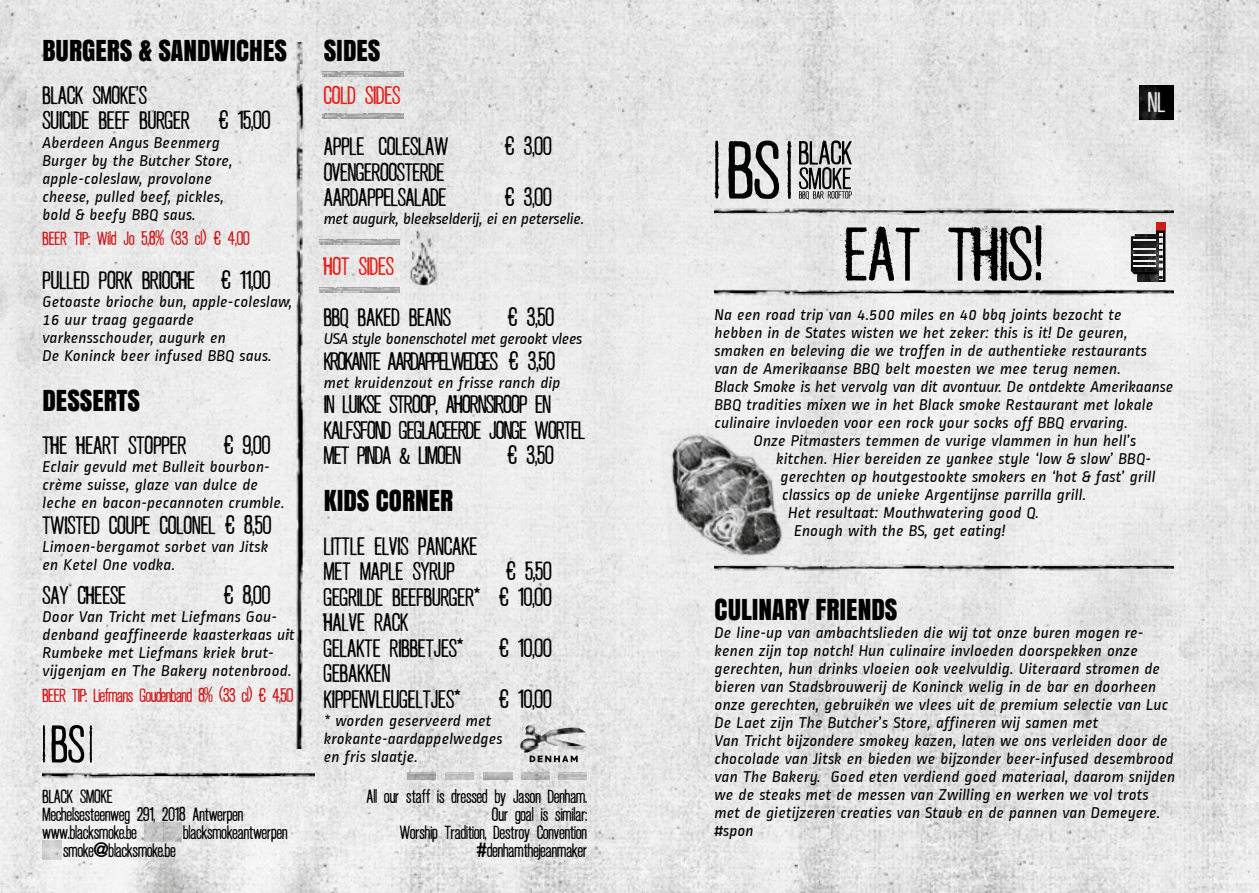
<style>
.page{position:relative;width:1259px;height:893px;background:#fff}
.page>*{position:absolute;margin:0;border:0;box-sizing:border-box;transform-origin:0 0}
.t1{font:72px "Fresco Stamp";color:#000}
.t2{font:27px "Anton";color:#000}
.t3{font:27px "Fresco Stamp";color:#fff}
.t4{font:24px/25.5px "Fresco Stamp";color:#000}
.t5{font:24px/25.5px "Fresco Stamp";letter-spacing:-.03em;color:#000}
.t6{font:24px "Fresco Stamp";letter-spacing:-.06em;color:#000}
.t7{font:24px "Fresco Stamp";color:#e2231a}
.t8{font:18px/18px "Fresco Stamp";color:#000}
.t9{font:18px "Fresco Stamp";letter-spacing:-.02em;color:#cd171a}
.t10{font:18px "Fresco Stamp";color:#cd171a}
.t11{font:italic 16.5px/18px "Ropa Sans";color:#000}
.t12{font:italic 16.5px "Ropa Sans";letter-spacing:-.03em;color:#000}
</style>
<div class="page">
<img style="left:0;top:0;width:1259px;height:893px">
<svg style="left:714px;top:141px;width:5px;height:58px"></svg>
<svg style="left:787px;top:141px;width:4px;height:58px"></svg>
<svg style="left:728px;top:141px;width:51px;height:58px;background:#797979"></svg>
<svg style="left:799px;top:140px;width:53px;height:59px;background:#8b8b8b"></svg>
<div style="left:1156px;top:223px;width:9px;height:8px;background:#cb1f17"></div>
<svg style="left:1131px;top:231px;width:34px;height:51px;background:#515151"></svg>
<img style="left:1159px;top:237px;width:3px;height:42px">
<img style="left:714px;top:208px;width:460px;height:6px">
<img style="left:714px;top:289px;width:460px;height:7px">
<img style="left:714px;top:565px;width:460px;height:6px">
<img style="left:43px;top:772px;width:272px;height:7px">
<svg style="left:43px;top:725px;width:49px;height:38px;background:#8e8e8e"></svg>
<img style="left:144px;top:822px;width:38px;height:20px">
<img style="left:43px;top:840px;width:18px;height:19px">
<img style="left:1139px;top:85px;width:35px;height:34px">
<img style="left:659px;top:420px;width:133px;height:5px">
<svg style="left:639px;top:425px;width:154px;height:139px;background:#babab9"></svg>
<img style="left:407px;top:773px;width:28px;height:6px">
<img style="left:445px;top:773px;width:28px;height:6px">
<img style="left:484px;top:773px;width:28px;height:6px">
<img style="left:522px;top:773px;width:28px;height:6px">
<img style="left:559px;top:773px;width:28px;height:6px">
<svg style="left:529px;top:756px;width:48px;height:6px"></svg>
<img style="left:520px;top:725px;width:67px;height:21px">
<img style="left:520px;top:746px;width:18px;height:7px">
<img style="left:557px;top:746px;width:30px;height:4px">
<img style="left:290px;top:43px;width:18px;height:705px">
<img style="left:319px;top:239px;width:81px;height:5px">
<img style="left:319px;top:287px;width:81px;height:5px">
<img style="left:408px;top:229px;width:30px;height:57px">
<img style="left:323px;top:71px;width:81px;height:5px">
<img style="left:323px;top:113px;width:81px;height:5px">
<h2 class="t2" style="left:43px;top:35px;width:246px">BURGERS &amp; SANDWICHES</h2>
<h3 class="t4" style="left:43px;top:81px;width:230px">BLACK SMOKE’S<br>SUICIDE BEEF BURGER € 15,00</h3>
<p class="t11" style="left:43px;top:134px;width:192px">Aberdeen Angus Beenmerg<br>Burger by the Butcher Store, apple-coleslaw, provolone cheese, pulled beef, pickles, bold &amp; beefy BBQ saus.</p>
<p class="t10" style="left:43px;top:226px;width:209px">BEER TIP: Wild Jo 5,8% (33 cl) € 4,00</p>
<h3 class="t4" style="left:43px;top:265px;width:230px">PULLED PORK BRIOCHE € 11,00</h3>
<p class="t11" style="left:43px;top:293px;width:251px">Getoaste brioche bun, apple-coleslaw,<br>16 uur traag gegaarde varkensschouder, augurk en<br>De Koninck beer infused BBQ saus.</p>
<h2 class="t2" style="left:43px;top:386px;width:99px">DESSERTS</h2>
<h3 class="t4" style="left:43px;top:431px;width:145px">THE HEART STOPPER</h3>
<h3 class="t4" style="left:223px;top:431px;width:49px">€ 9,00</h3>
<p class="t11" style="left:43px;top:459px;width:244px">Eclair gevuld met Bulleit bourbon&shy;crème suisse, glaze van dulce de leche en bacon-pecannoten crumble.</p>
<h3 class="t4" style="left:43px;top:511px;width:230px">TWISTED COUPE COLONEL € 8,50</h3>
<p class="t11" style="left:43px;top:538px;width:227px">Limoen-bergamot sorbet van Jitsk en Ketel One vodka.</p>
<h3 class="t4" style="left:43px;top:581px;width:85px">SAY CHEESE</h3>
<h3 class="t4" style="left:223px;top:581px;width:49px">€ 8,00</h3>
<p class="t11" style="left:43px;top:609px;width:254px">Door Van Tricht met Liefmans Gou&shy;denband geaffineerde kaasterkaas uit Rumbeke met Liefmans kriek brut&shy;vijgenjam en The Bakery notenbrood.</p>
<p class="t9" style="left:43px;top:683px;width:252px">BEER TIP: Liefmans Goudenband 8% (33 cl) € 4,50</p>
<p class="t8" style="left:43px;top:786px;width:202px">BLACK SMOKE<br>Mechelsesteenweg 291, 2018 Antwerpen www.blacksmoke.be</p>
<p class="t8" style="left:183px;top:822px;width:106px">blacksmokeantwerpen</p>
<p class="t8" style="left:63px;top:840px;width:114px">smoke@blacksmoke.be</p>
<h2 class="t2" style="left:324px;top:35px;width:58px">SIDES</h2>
<h3 class="t7" style="left:324px;top:79px;width:78px">COLD SIDES</h3>
<h3 class="t4" style="left:324px;top:132px;width:126px">APPLE-COLESLAW</h3>
<h3 class="t4" style="left:504px;top:132px;width:49px">€ 3,00</h3>
<h3 class="t4" style="left:324px;top:157px;width:124px">OVENGEROOSTERDE<br>AARDAPPELSALADE</h3>
<h3 class="t4" style="left:504px;top:183px;width:49px">€ 3,00</h3>
<p class="t12" style="left:324px;top:211px;width:262px">met augurk, bleekselderij, ei en peterselie.</p>
<h3 class="t7" style="left:324px;top:250px;width:72px">HOT SIDES</h3>
<h3 class="t4" style="left:324px;top:303px;width:129px">BBQ BAKED BEANS</h3>
<h3 class="t4" style="left:507px;top:303px;width:48px">€ 3,50</h3>
<p class="t12" style="left:324px;top:331px;width:260px">USA style bonenschotel met gerookt vlees</p>
<h3 class="t6" style="left:324px;top:345px;width:233px">KROKANTE AARDAPPELWEDGES € 3,50</h3>
<p class="t11" style="left:324px;top:374px;width:238px">met kruidenzout en frisse ranch dip</p>
<h3 class="t5" style="left:324px;top:390px;width:263px">IN LUIKSE STROOP, AHORNSIROOP EN<br>KALFSFOND GEGLACEERDE JONGE WORTEL<br>MET PINDA &amp; LIMOEN</h3>
<h3 class="t4" style="left:507px;top:441px;width:48px">€ 3,50</h3>
<h2 class="t2" style="left:324px;top:486px;width:131px">KIDS CORNER</h2>
<h3 class="t4" style="left:324px;top:532px;width:155px">LITTLE ELVIS PANCAKE<br>MET MAPLE SYRUP</h3>
<h3 class="t4" style="left:324px;top:557px;width:230px;text-indent:182px">€ 5,50<br>GEGRILDE BEEFBURGER* € 10,00<br>HALVE RACK<br>GELAKTE RIBBETJES*</h3>
<h3 class="t4" style="left:499px;top:634px;width:54px">€ 10,00</h3>
<h3 class="t4" style="left:324px;top:659px;width:138px">GEBAKKEN<br>KIPPENVLEUGELTJES*</h3>
<h3 class="t4" style="left:499px;top:685px;width:54px">€ 10,00</h3>
<p class="t11" style="left:324px;top:712px;width:180px">* worden geserveerd met krokante-aardappelwedges en fris slaatje.</p>
<p class="t8" style="left:366px;top:786px;width:222px;text-align:right">All our staff is dressed by Jason Denham.<br>Our goal is similar:<br>Worship Tradition, Destroy Convention #denhamthejeanmaker</p>
<h2 class="t3" style="left:1148px;top:84px;width:19px">NL</h2>
<h1 class="t1" style="left:844px;top:206px;width:202px">EAT THIS!</h1>
<p class="t11" style="left:714px;top:306px;width:409px">Na een road trip van 4.500 miles en 40 bbq joints bezocht te</p>
<p class="t11" style="left:714px;top:324px;width:415px">hebben in de States wisten we het zeker: this is it! De geuren,</p>
<p class="t11" style="left:714px;top:342px;width:434px">smaken en beleving die we troffen in de authentieke restaurants</p>
<p class="t11" style="left:714px;top:360px;width:408px">van de Amerikaanse BBQ belt moesten we mee terug nemen.</p>
<p class="t11" style="left:714px;top:378px;width:460px">Black Smoke is het vervolg van dit avontuur. De ontdekte Amerikaanse</p>
<p class="t11" style="left:714px;top:396px;width:440px">BBQ tradities mixen we in het Black smoke Restaurant met lokale</p>
<p class="t11" style="left:714px;top:414px;width:415px">culinaire invloeden voor een rock your socks off BBQ ervaring.</p>
<p class="t11" style="left:753px;top:432px;width:384px">Onze Pitmasters temmen de vurige vlammen in hun hell’s</p>
<p class="t11" style="left:776px;top:450px;width:377px">kitchen. Hier bereiden ze yankee style ‘low &amp; slow’ BBQ-</p>
<p class="t11" style="left:780px;top:468px;width:376px">gerechten op houtgestookte smokers en ‘hot &amp; fast’ grill</p>
<p class="t11" style="left:782px;top:486px;width:306px">classics op de unieke Argentijnse parrilla grill.</p>
<p class="t11" style="left:788px;top:504px;width:252px">Het resultaat: Mouthwatering good Q.</p>
<p class="t11" style="left:794px;top:522px;width:213px">Enough with the BS, get eating!</p>
<h2 class="t2" style="left:714px;top:595px;width:184px">CULINARY FRIENDS</h2>
<p class="t11" style="left:714px;top:624px;width:462px">De line-up van ambachtslieden die wij tot onze buren mogen re&shy;kenen zijn top notch! Hun culinaire invloeden doorspekken onze gerechten, hun drinks vloeien ook veelvuldig. Uiteraard stromen de bieren van Stadsbrouwerij de Koninck welig in de bar en doorheen onze gerechten, gebruiken we vlees uit de premium selectie van Luc De Laet zijn The Butcher’s Store, affineren wij samen met<br>Van Tricht bijzondere smokey kazen, laten we ons verleiden door de chocolade van Jitsk en bieden we bijzonder beer-infused desembrood van The Bakery. Goed eten verdiend goed materiaal, daarom snijden we de steaks met de messen van Zwilling en werken we vol trots met de gietijzeren creaties van Staub en de pannen van Demeyere. #spon</p>
</div>
